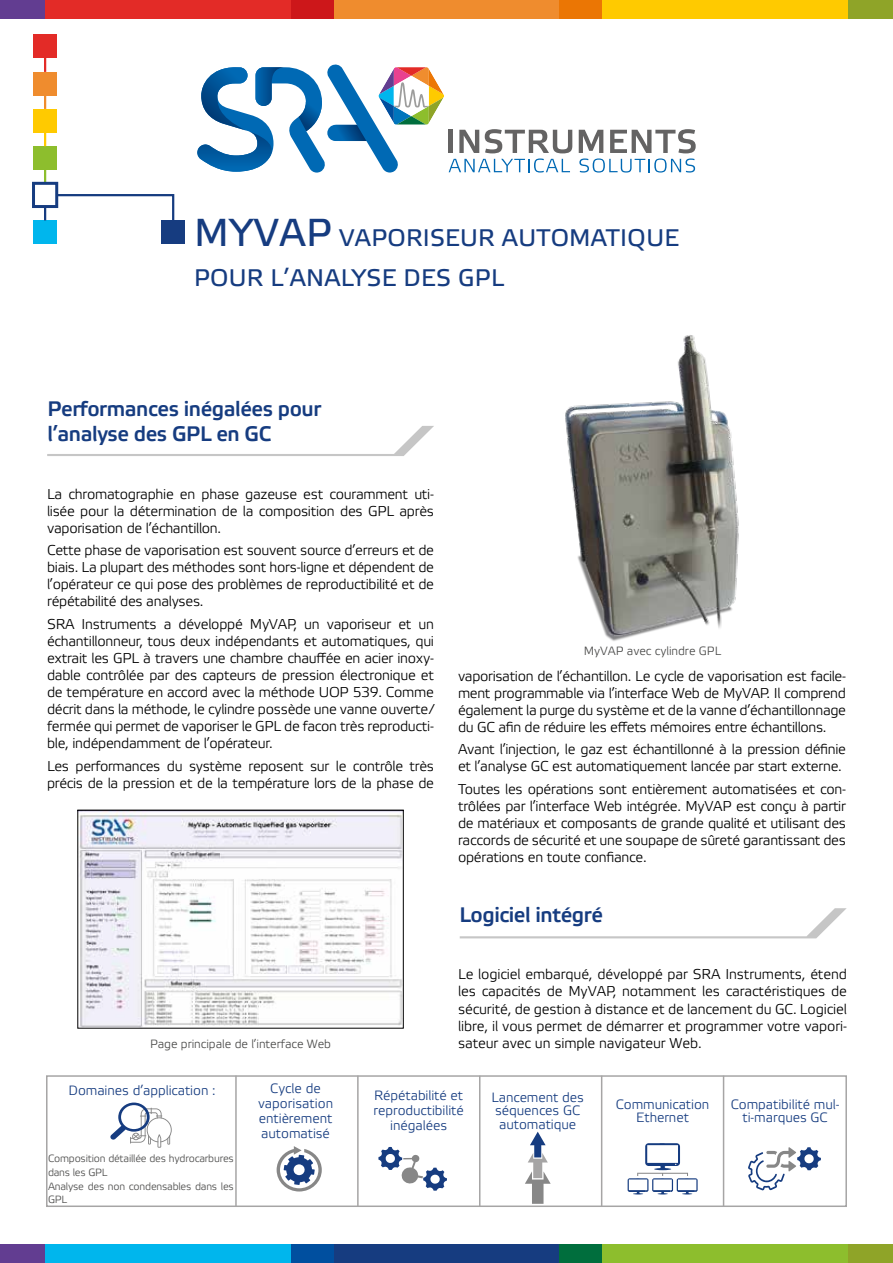
<style>
.page{position:relative;width:893px;height:1263px;background:#fff}
.page>*{position:absolute;margin:0;border:0;box-sizing:border-box;transform-origin:0 0}
.t1{font:24px/39.3px "Elektra Text Pro";letter-spacing:.01em;color:#163c80}
.t2{font:21px/24px "Elektra Medium Pro";letter-spacing:-.02em;color:#163c80}
.t3{font:14.25px/17.1px "Elektra Light Pro";letter-spacing:-.02em;color:#000;text-align:justify}
.t4{font:13.5px/15px "Elektra Light Pro";letter-spacing:-.005em;color:#163c80;text-align:center}
.t5{font:12px "Elektra Light Pro";letter-spacing:-.005em;color:#4a4a49}
.t6{font:10.5px/13.5px "Elektra Light Pro";letter-spacing:-.02em;color:#4a4a49}
.s1{font-size:39px}
</style>
<div class="page">
<div style="left:45px;top:0;width:268px;height:19px;background:#e32b27"></div>
<div style="left:580px;top:0;width:268px;height:19px;background:#ffca00"></div>
<div style="left:313px;top:0;width:267px;height:19px;background:#ef8c2e"></div>
<div style="left:848px;top:0;width:45px;height:19px;background:#8fa428"></div>
<div style="left:559px;top:0;width:43px;height:19px;background:#eb7604"></div>
<div style="left:291px;top:0;width:43px;height:19px;background:#cd171a"></div>
<div style="left:0;top:0;width:45px;height:19px;background:#623d91"></div>
<div style="left:45px;top:1244px;width:268px;height:19px;background:#00b6ed"></div>
<div style="left:580px;top:1244px;width:268px;height:19px;background:#8dbe2d"></div>
<div style="left:313px;top:1244px;width:267px;height:19px;background:#163c80"></div>
<div style="left:848px;top:1244px;width:45px;height:19px;background:#8fa428"></div>
<div style="left:559px;top:1244px;width:43px;height:19px;background:#006e3d"></div>
<div style="left:291px;top:1244px;width:43px;height:19px;background:#004f9f"></div>
<div style="left:0;top:1244px;width:45px;height:19px;background:#623d91"></div>
<div style="left:46px;top:1075px;width:801px;height:132px;border:2px solid #a6a5a5"></div>
<svg style="left:110px;top:1102px;width:62px;height:46px"></svg>
<hr style="left:235px;top:1076px;width:2px;height:130px;background:#a6a5a5">
<hr style="left:479px;top:1076px;width:1px;height:130px;background:#a6a5a5">
<hr style="left:357px;top:1076px;width:2px;height:130px;background:#a6a5a5">
<hr style="left:601px;top:1076px;width:1px;height:130px;background:#a6a5a5">
<hr style="left:723px;top:1076px;width:1px;height:130px;background:#a6a5a5">
<svg style="left:277px;top:1146px;width:45px;height:45px"></svg>
<svg style="left:525px;top:1132px;width:26px;height:72px"></svg>
<svg style="left:378px;top:1147px;width:69px;height:44px"></svg>
<svg style="left:628px;top:1143px;width:70px;height:51px"></svg>
<svg style="left:748px;top:1147px;width:73px;height:43px"></svg>
<svg style="left:58px;top:193px;width:117px;height:27px"></svg>
<div style="left:34px;top:35px;width:23px;height:23px;background:#e32b27"></div>
<div style="left:34px;top:109px;width:23px;height:23px;background:#ffca00"></div>
<div style="left:34px;top:146px;width:23px;height:23px;background:#8dbe2d"></div>
<div style="left:34px;top:220px;width:23px;height:24px;background:#00b6ed"></div>
<hr style="left:44px;top:42px;width:2px;height:30px;background:#e32b27">
<svg style="left:44px;top:132px;width:2px;height:14px"></svg>
<svg style="left:44px;top:169px;width:2px;height:13px"></svg>
<svg style="left:44px;top:208px;width:2px;height:12px"></svg>
<svg style="left:44px;top:95px;width:2px;height:14px"></svg>
<div style="left:34px;top:72px;width:23px;height:23px;background:#ef8c2e"></div>
<div style="left:161px;top:220px;width:23px;height:24px;background:#163c80"></div>
<svg style="left:579px;top:129px;width:117px;height:44px"></svg>
<svg style="left:197px;top:65px;width:375px;height:108px"></svg>
<div style="left:32px;top:182px;width:26px;height:26px;border:3px solid #163c80"></div>
<img style="left:565px;top:335px;width:174px;height:306px">
<svg style="left:47px;top:426px;width:387px;height:30px"></svg>
<svg style="left:460px;top:908px;width:387px;height:30px"></svg>
<img style="left:80px;top:812px;width:322px;height:214px">
<div style="left:78px;top:810px;width:326px;height:218px;border:1px solid #000"></div>
<h1 class="t1" style="left:194px;top:219px;width:486px"><span class="s1">MYVAP</span> VAPORISEUR AUTOMATIQUE<br>POUR L’ANALYSE DES GPL</h1>
<h2 class="t2" style="left:47px;top:398px;width:275px">Performances inégalées pour l’analyse des GPL en GC</h2>
<p class="t3" style="left:47px;top:486px;width:388px">La chromatographie en phase gazeuse est couramment uti&shy;lisée pour la détermination de la composition des GPL après vaporisation de l’échantillon.</p>
<p class="t3" style="left:47px;top:542px;width:388px">Cette phase de vaporisation est souvent source d’erreurs et de biais. La plupart des méthodes sont hors-ligne et dépendent de l’opérateur ce qui pose des problèmes de reproductibilité et de répétabilité des analyses.</p>
<p class="t3" style="left:47px;top:616px;width:388px">SRA Instruments a développé MyVAP, un vaporiseur et un échantillonneur, tous deux indépendants et automatiques, qui extrait les GPL à travers une chambre chauffée en acier inoxy&shy;dable contrôlée par des capteurs de pression électronique et de température en accord avec la méthode UOP 539. Comme décrit dans la méthode, le cylindre possède une vanne ouverte/ fermée qui permet de vaporiser le GPL de facon très reproducti&shy;ble, indépendamment de l’opérateur.</p>
<p class="t3" style="left:47px;top:758px;width:388px">Les performances du système reposent sur le contrôle très précis de la pression et de la température lors de la phase de</p>
<p class="t5" style="left:150px;top:1037px;width:182px">Page principale de l’interface Web</p>
<p class="t5" style="left:584px;top:645px;width:139px">MyVAP avec cylindre GPL</p>
<p class="t3" style="left:458px;top:668px;width:389px">vaporisation de l’échantillon. Le cycle de vaporisation est facile&shy;ment programmable via l’interface Web de MyVAP. Il comprend également la purge du système et de la vanne d’échantillonnage du GC afin de réduire les effets mémoires entre échantillons.</p>
<p class="t3" style="left:458px;top:741px;width:389px">Avant l’injection, le gaz est échantillonné à la pression définie et l’analyse GC est automatiquement lancée par start externe.</p>
<p class="t3" style="left:458px;top:781px;width:389px">Toutes les opérations sont entièrement automatisées et con&shy;trôlées par l’interface Web intégrée. MyVAP est conçu à partir de matériaux et composants de grande qualité et utilisant des raccords de sécurité et une soupape de sûreté garantissant des opérations en toute confiance.</p>
<h2 class="t2" style="left:459px;top:903px;width:145px">Logiciel intégré</h2>
<p class="t3" style="left:458px;top:966px;width:390px">Le logiciel embarqué, développé par SRA Instruments, étend les capacités de MyVAP, notamment les caractéristiques de sécurité, de gestion à distance et de lancement du GC. Logiciel libre, il vous permet de démarrer et programmer votre vapori&shy;sateur avec un simple navigateur Web.</p>
<p class="t4" style="left:69px;top:1084px;width:149px">Domaines d’application :</p>
<p class="t4" style="left:258px;top:1081px;width:77px">Cycle de vaporisation entièrement automatisé</p>
<p class="t4" style="left:374px;top:1089px;width:92px">Répétabilité et reproductibilité inégalées</p>
<p class="t4" style="left:491px;top:1091px;width:94px;line-height:13.5px;text-align:left">Lancement des séquences GC automatique</p>
<p class="t4" style="left:616px;top:1098px;width:95px;line-height:13.5px">Communication<br>Ethernet</p>
<p class="t4" style="left:731px;top:1098px;width:110px;line-height:13.5px">Compatibilité mul&shy;ti-marques GC</p>
<p class="t6" style="left:48px;top:1152px;width:187px">Composition détaillée des hydrocarbures dans les GPL<br>Analyse des non condensables dans les<br>GPL</p>
</div>
